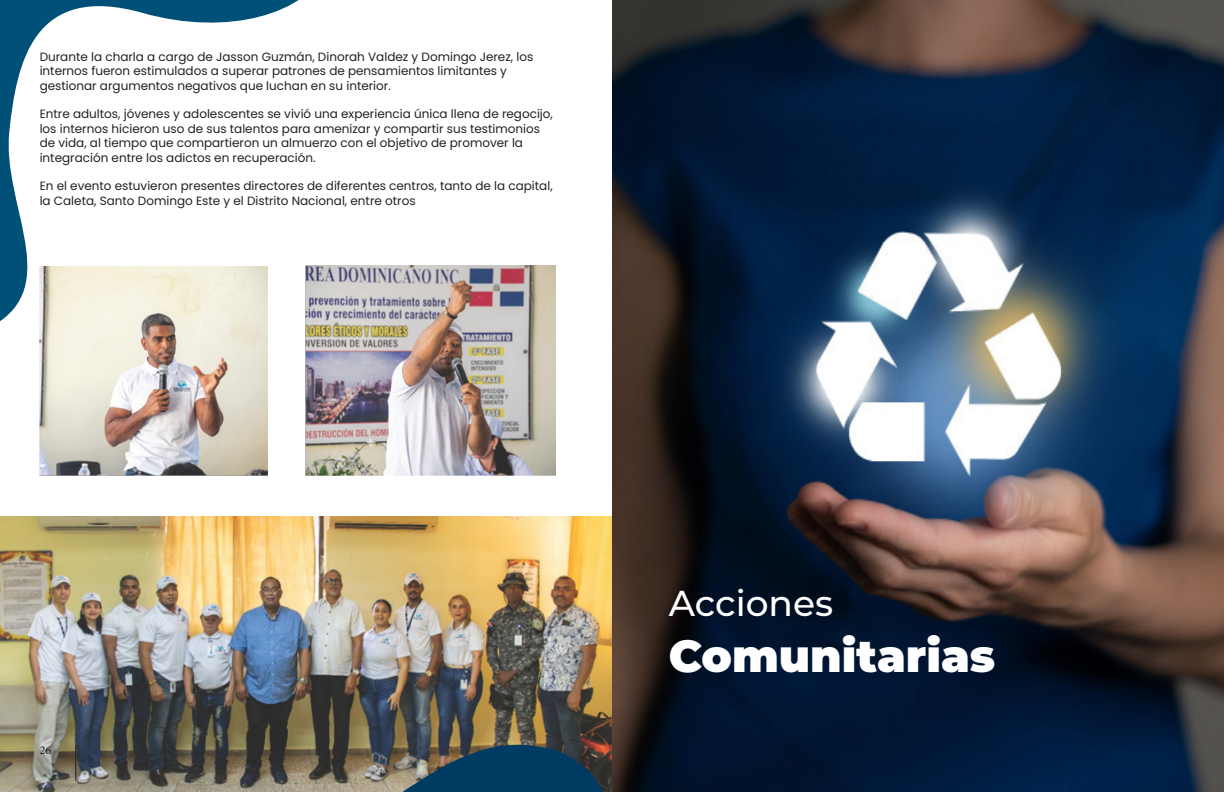
<style>
.page{position:relative;width:1224px;height:792px;background:#fff}
.page>*{position:absolute;margin:0;border:0;box-sizing:border-box;transform-origin:0 0}
.t1{font:900 45px "Montserrat";color:#fff}
.t2{font:500 36px "Montserrat";color:#fff}
.t3{font:12px/14.4px "Poppins";color:#231f20}
.t4{font:12px "Minion Pro";color:#231f20}
</style>
<div class="page">
<img style="left:0;top:516px;width:612px;height:276px">
<img style="left:612px;top:0;width:612px;height:792px">
<svg style="left:0;top:0;width:306px;height:321px"></svg>
<img style="left:342px;top:729px;width:270px;height:63px">
<hr style="left:75px;top:745px;width:1px;height:36px;background:#231f20">
<img style="left:39px;top:267px;width:228px;height:208px">
<img style="left:306px;top:265px;width:249px;height:210px">
<p class="t3" style="left:40px;top:50px;width:495px">Durante la charla a cargo de Jasson Guzmán, Dinorah Valdez y Domingo Jerez, los internos fueron estimulados a superar patrones de pensamientos limitantes y gestionar argumentos negativos que luchan en su interior.</p>
<p class="t3" style="left:40px;top:107px;width:515px">Entre adultos, jóvenes y adolescentes se vivió una experiencia única llena de regocijo, los internos hicieron uso de sus talentos para amenizar y compartir sus testimonios de vida, al tiempo que compartieron un almuerzo con el objetivo de promover la integración entre los adictos en recuperación.</p>
<p class="t3" style="left:40px;top:179px;width:515px">En el evento estuvieron presentes directores de diferentes centros, tanto de la capital, la Caleta, Santo Domingo Este y el Distrito Nacional, entre otros</p>
<p class="t4" style="left:40px;top:742px;width:13px">26</p>
<h2 class="t2" style="left:669px;top:578px;width:166px">Acciones</h2>
<h1 class="t1" style="left:669px;top:623px;width:328px">Comunitarias</h1>
</div>
